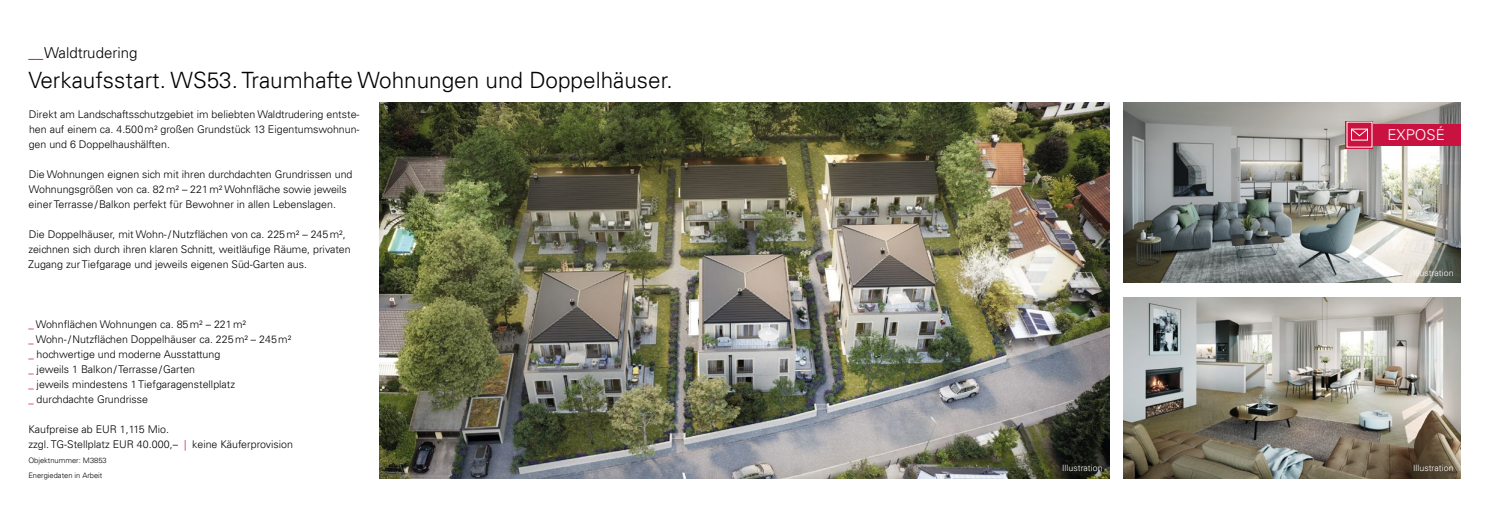
<style>
.page{position:relative;width:1489px;height:525px;background:#fff}
.page>*{position:absolute;margin:0;border:0;box-sizing:border-box;transform-origin:0 0}
.t1{font:300 22.5px "Univers LT";color:#000}
.t2{font:300 15px "Univers LT";color:#000}
.t3{font:300 15px "Univers LT";color:#fff}
.t4{font:300 10.62px/15px "Univers LT";color:#000}
.t5{font:300 8.75px "Univers LT";color:#fff}
.t6{font:300 7.5px/15px "Univers LT";color:#000}
.s1{color:#ca1240}
</style>
<div class="page">
<img style="left:1123px;top:298px;width:337px;height:180px">
<img style="left:1123px;top:103px;width:337px;height:180px">
<img style="left:379px;top:103px;width:730px;height:375px">
<div style="left:1357px;top:124px;width:103px;height:21px;background:#ca1240"></div>
<svg style="left:1345px;top:121px;width:28px;height:27px"></svg>
<svg style="left:1350px;top:128px;width:18px;height:9px"></svg>
<h2 class="t2" style="left:28px;top:43px;width:110px"><span class="s1">__</span>Waldtrudering</h2>
<h1 class="t1" style="left:28px;top:66px;width:646px">Verkaufsstart. WS53. Traumhafte Wohnungen und Doppelhäuser.</h1>
<p class="t4" style="left:29px;top:106px;width:332px;text-align:justify">Direkt am Landschaftsschutzgebiet im beliebten Waldtrudering entste&shy;hen auf einem ca. 4.500m² großen Grundstück 13 Eigentumswohnun&shy;gen und 6 Doppelhaushälften.</p>
<p class="t4" style="left:29px;top:166px;width:325px">Die Wohnungen eignen sich mit ihren durchdachten Grundrissen und<br>Wohnungsgrößen von ca. 82m² – 221m² Wohnfläche sowie jeweils einer Terrasse/Balkon perfekt für Bewohner in allen Lebenslagen.</p>
<p class="t4" style="left:28px;top:226px;width:324px">Die Doppelhäuser, mit Wohn-/Nutzflächen von ca. 225m² – 245m², zeichnen sich durch ihren klaren Schnitt, weitläufige Räume, privaten<br>Zugang zur Tiefgarage und jeweils eigenen Süd-Garten aus.</p>
<p class="t4" style="left:28px;top:316px;width:264px"><span class="s1">_</span> Wohnflächen Wohnungen ca. 85m² – 221m²<br><span class="s1">_</span> Wohn-/Nutzflächen Doppelhäuser ca. 225m² – 245m² <span class="s1">_</span> hochwertige und moderne Ausstattung<br><span class="s1">_</span> jeweils 1 Balkon/ Terrasse/Garten<br><span class="s1">_</span> jeweils mindestens 1 Tiefgaragenstellplatz<br><span class="s1">_</span> durchdachte Grundrisse</p>
<p class="t4" style="left:28px;top:421px;width:266px">Kaufpreise ab EUR 1,115 Mio.<br>zzgl. TG-Stellplatz EUR 40.000,– <span class="s1">|</span> keine Käuferprovision</p>
<p class="t6" style="left:28px;top:452px;width:80px">Objektnummer: M3853<br>Energiedaten in Arbeit</p>
<h2 class="t3" style="left:1387px;top:125px;width:59px">EXPOSÉ</h2>
<p class="t5" style="left:1412px;top:267px;width:42px">Illustration</p>
<p class="t5" style="left:1062px;top:462px;width:42px">Illustration</p>
<p class="t5" style="left:1412px;top:462px;width:42px">Illustration</p>
</div>
